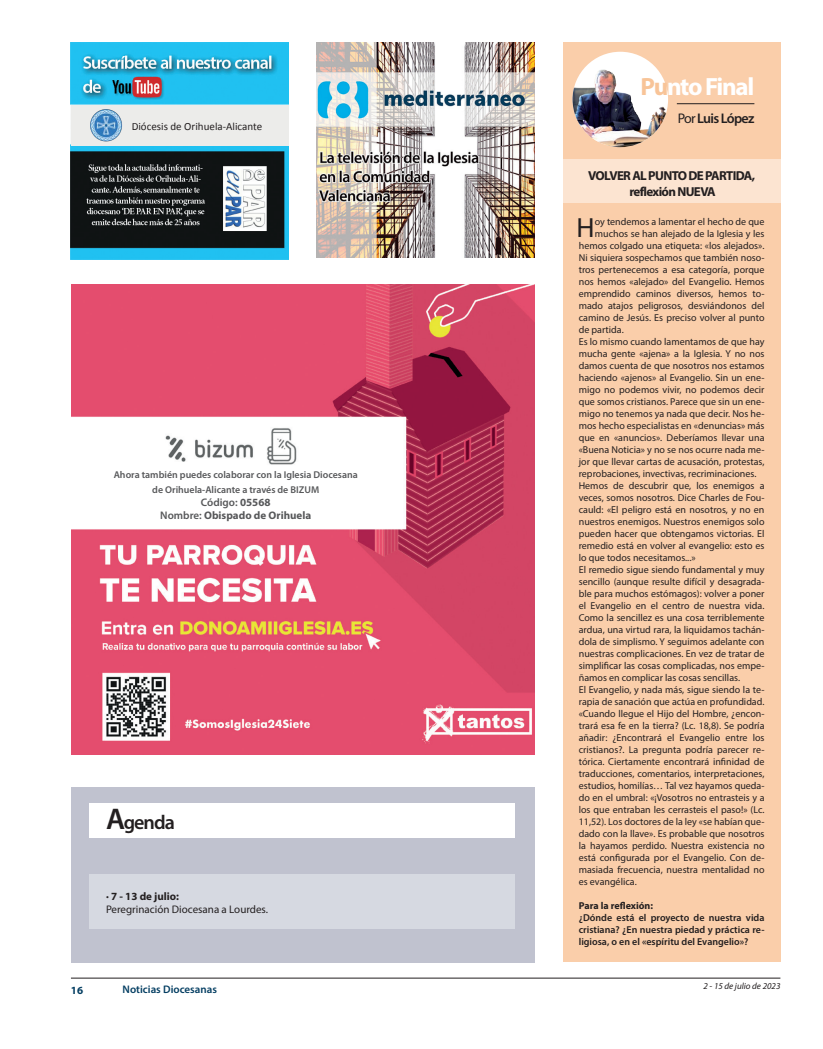
<style>
.page{position:relative;width:823px;height:1049px;background:#fff}
.page>*{position:absolute;margin:0;border:0;box-sizing:border-box;transform-origin:0 0}
.t1{font:27.8px "Myriad Pro";color:#231f20}
.t2{font:700 25px "Myriad Pro";letter-spacing:-.055em;color:#fff}
.t3{font:600 20px "Myriad Pro";letter-spacing:-.05em;color:#231f20}
.t4{font:600 14px "Myriad Pro";letter-spacing:-.05em;color:#231f20}
.t5{font:700 13px "Myriad Pro";letter-spacing:-.05em;color:#231f20}
.t6{font:11px "Myriad Pro";color:#231f20}
.t7{font:11px "Calibri";color:#231f20}
.t8{font:700 11px "Myriad Pro";color:#57585a}
.t9{font:600 11px "Myriad Pro";color:#043e62}
.t10{font:700 11px "Myriad Pro";color:#231f20}
.t11{font:600 11px "Myriad Pro";color:#57585a}
.t12{font:700 11px "Myriad Pro";color:#043e62}
.t13{font:10px/12px "Myriad Pro";color:#231f20;text-align:justify}
.t14{font:600 10px/12px "Myriad Pro";color:#231f20;text-align:justify}
.t15{font:700 10px "Myriad Pro";color:#231f20}
.t16{font:600 9.9px "Myriad Pro";color:#57585a}
.t17{font:italic 9px "Myriad Pro";color:#231f20}
.s1{font-weight:700}
.s2{font-weight:600}
.s3{font-size:30px}
.s4{color:#f8c498}
.s5{font-weight:400}
</style>
<div class="page">
<hr style="left:71px;top:978px;width:709px;height:1px;background:#231f20">
<div style="left:71px;top:787px;width:463px;height:175px;background:#c0c2cf"></div>
<div style="left:90px;top:803px;width:424px;height:34px;background:#fff"></div>
<div style="left:89px;top:875px;width:425px;height:54px;background:#d6d9e1"></div>
<div style="left:562px;top:43px;width:218px;height:919px;background:#faceaa"></div>
<div style="left:572px;top:52px;width:95px;height:95px;background:#fff;border-radius:50%"></div>
<img style="left:572px;top:69px;width:94px;height:78px">
<hr style="left:676px;top:103px;width:78px;height:1px;background:#231f20">
<div style="left:562px;top:159px;width:218px;height:44px;background:#fce4d1"></div>
<img style="left:71px;top:285px;width:463px;height:469px">
<img style="left:71px;top:43px;width:217px;height:216px">
<img style="left:317px;top:43px;width:217px;height:215px">
<img style="left:71px;top:471px;width:272px;height:54px">
<img style="left:264px;top:470px;width:136px;height:54px">
<div style="left:71px;top:105px;width:217px;height:40px;background:#ececea"></div>
<img style="left:90px;top:109px;width:32px;height:33px">
<p class="t7" style="left:132px;top:119px;width:132px">Diócesis de Orihuela-Alicante</p>
<p class="t16" style="left:114px;top:469px;width:245px">Ahora también puedes colaborar con la Iglesia Diocesana</p>
<p class="t16" style="left:152px;top:483px;width:168px">de Orihuela-Alicante a través de BIZUM</p>
<p class="t11" style="left:201px;top:495px;width:71px">Código: <span class="s1">05568</span></p>
<p class="t8" style="left:160px;top:508px;width:152px"><span class="s2">Nombre:</span> Obispado de Orihuela</p>
<p class="t3" style="left:106px;top:810px;width:70px"><span class="s3">A</span>genda</p>
<p class="t10" style="left:106px;top:889px;width:75px">· 7 - 13 de julio:</p>
<p class="t6" style="left:106px;top:902px;width:163px">Peregrinación Diocesana a Lourdes.</p>
<p class="t2" style="left:640px;top:71px;width:115px"><span class="s4">Pu</span>nto Final</p>
<p class="t4" style="left:677px;top:110px;width:78px"><span class="s5">Por</span> Luis López</p>
<p class="t5" style="left:587px;top:167px;width:169px">VOLVER AL PUNTO DE PARTIDA,</p>
<p class="t5" style="left:629px;top:183px;width:88px">reflexión NUEVA</p>
<p class="t1" style="left:576px;top:211px;width:20px">H</p>
<p class="t13" style="left:594px;top:216px;width:171px">oy tendemos a lamentar el hecho de que</p>
<p class="t13" style="left:594px;top:228px;width:171px">muchos se han alejado de la Iglesia y les</p>
<p class="t13" style="left:578px;top:240px;width:187px">hemos colgado una etiqueta: «los alejados».</p>
<p class="t13" style="left:578px;top:252px;width:187px">Ni siquiera sospechamos que también noso-</p>
<p class="t13" style="left:578px;top:264px;width:187px">tros pertenecemos a esa categoría, porque</p>
<p class="t13" style="left:578px;top:276px;width:187px">nos hemos «alejado» del Evangelio. Hemos</p>
<p class="t13" style="left:578px;top:288px;width:187px">emprendido caminos diversos, hemos to-</p>
<p class="t13" style="left:578px;top:300px;width:187px">mado atajos peligrosos, desviándonos del</p>
<p class="t13" style="left:578px;top:312px;width:187px">camino de Jesús. Es preciso volver al punto</p>
<p class="t13" style="left:578px;top:324px;width:46px">de partida.</p>
<p class="t13" style="left:578px;top:336px;width:187px">Es lo mismo cuando lamentamos de que hay mucha gente «ajena» a la Iglesia. Y no nos damos cuenta de que nosotros nos estamos haciendo «ajenos» al Evangelio. Sin un ene&shy;migo no podemos vivir, no podemos decir que somos cristianos. Parece que sin un ene&shy;migo no tenemos ya nada que decir. Nos he&shy;mos hecho especialistas en «denuncias» más que en «anuncios». Deberíamos llevar una «Buena Noticia» y no se nos ocurre nada me&shy;jor que llevar cartas de acusación, protestas, reprobaciones, invectivas, recriminaciones.</p>
<p class="t13" style="left:578px;top:480px;width:187px">Hemos de descubrir que, los enemigos a veces, somos nosotros. Dice Charles de Fou&shy;cauld: «El peligro está en nosotros, y no en nuestros enemigos. Nuestros enemigos solo pueden hacer que obtengamos victorias. El remedio está en volver al evangelio: esto es lo que todos necesitamos...»</p>
<p class="t13" style="left:578px;top:564px;width:187px">El remedio sigue siendo fundamental y muy sencillo (aunque resulte difícil y desagrada&shy;ble para muchos estómagos): volver a poner el Evangelio en el centro de nuestra vida.<br>Como la sencillez es una cosa terriblemente ardua, una virtud rara, la liquidamos tachán&shy;dola de simplismo. Y seguimos adelante con nuestras complicaciones. En vez de tratar de simplificar las cosas complicadas, nos empe&shy;ñamos en complicar las cosas sencillas.</p>
<p class="t13" style="left:578px;top:684px;width:187px">El Evangelio, y nada más, sigue siendo la te&shy;rapia de sanación que actúa en profundidad.</p>
<p class="t13" style="left:578px;top:708px;width:187px">«Cuando llegue el Hijo del Hombre, ¿encon&shy;trará esa fe en la tierra? (Lc. 18,8). Se podría añadir: ¿Encontrará el Evangelio entre los cristianos?. La pregunta podría parecer re&shy;tórica. Ciertamente encontrará infinidad de traducciones, comentarios, interpretaciones, estudios, homilías… Tal vez hayamos queda&shy;do en el umbral: «¡Vosotros no entrasteis y a los que entraban les cerrasteis el paso!» (Lc.<br>11,52). Los doctores de la ley «se habían que&shy;dado con la llave». Es probable que nosotros la hayamos perdido. Nuestra existencia no está configurada por el Evangelio. Con de&shy;masiada frecuencia, nuestra mentalidad no es evangélica.</p>
<p class="t15" style="left:578px;top:899px;width:76px">Para la reflexión:</p>
<p class="t14" style="left:578px;top:911px;width:187px">¿Dónde está el proyecto de nuestra vida cristiana? ¿En nuestra piedad y práctica re&shy;ligiosa, o en el «espíritu del Evangelio»?</p>
<p class="t12" style="left:71px;top:982px;width:14px">16</p>
<p class="t9" style="left:122px;top:982px;width:96px">Noticias Diocesanas</p>
<p class="t17" style="left:703px;top:980px;width:78px">2 - 15 de julio de 2023</p>
</div>
